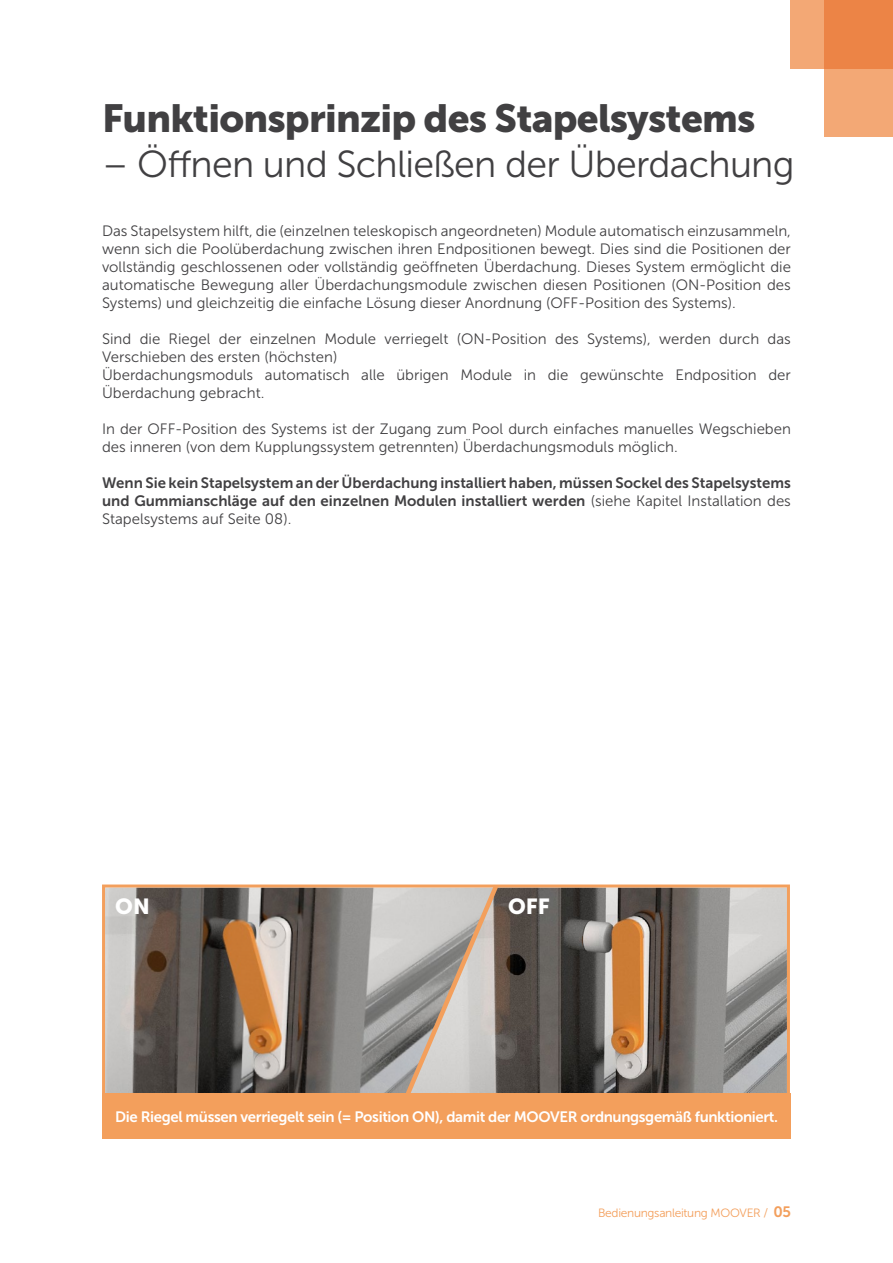
<style>
.page{position:relative;width:893px;height:1263px;background:#fff}
.page>*{position:absolute;margin:0;border:0;box-sizing:border-box;transform-origin:0 0}
.t1{font:39px "Museo Sans 900";letter-spacing:-.02em;color:#414042}
.t2{font:37.5px "Museo Sans 300";letter-spacing:-.02em;color:#414042}
.t3{font:21.75px "Museo Sans 900";color:#fff}
.t4{font:15px/18px "Museo Sans 300";color:#414042}
.t5{font:15px/18px "Museo Sans 700";color:#414042}
.t6{font:15px "Museo Sans 700";letter-spacing:-.025em;color:#fff}
.t7{font:12px "Museo Sans 300";letter-spacing:-.025em;color:#f39f5c}
.s1{font-family:"Museo Sans 300"}
.s2{font-family:"Museo Sans 700";font-size:15px}
</style>
<div class="page">
<div style="left:790px;top:0;width:103px;height:68px;background:#f3a875"></div>
<svg style="left:824px;top:0;width:69px;height:136px;background:#ef955d"></svg>
<svg style="left:102px;top:884px;width:688px;height:209px;background:#81766d"></svg>
<div style="left:102px;top:1093px;width:689px;height:45px;background:#f39f5c"></div>
<svg style="left:400px;top:884px;width:102px;height:209px;background:#bbb3ad"></svg>
<h1 class="t1" style="left:102px;top:96px;width:655px">Funktionsprinzip des Stapelsystems</h1>
<h2 class="t2" style="left:102px;top:144px;width:694px">– Öffnen und Schließen der Überdachung</h2>
<p class="t4" style="left:102px;top:222px;width:690px;text-align:justify">Das Stapelsystem hilft, die (einzelnen teleskopisch angeordneten) Module automatisch einzusammeln, wenn sich die Poolüberdachung zwischen ihren Endpositionen bewegt. Dies sind die Positionen der vollständig geschlossenen oder vollständig geöffneten Überdachung. Dieses System ermöglicht die automatische Bewegung aller Überdachungsmodule zwischen diesen Positionen (ON-Position des Systems) und gleichzeitig die einfache Lösung dieser Anordnung (OFF-Position des Systems).</p>
<p class="t4" style="left:102px;top:330px;width:690px">Sind die Riegel der einzelnen Module verriegelt (ON-Position des Systems), werden durch das Verschieben des ersten (höchsten)<br>Überdachungsmoduls automatisch alle übrigen Module in die gewünschte Endposition der Überdachung gebracht.</p>
<p class="t4" style="left:102px;top:420px;width:690px">In der OFF-Position des Systems ist der Zugang zum Pool durch einfaches manuelles Wegschieben des inneren (von dem Kupplungssystem getrennten) Überdachungsmoduls möglich.</p>
<p class="t5" style="left:102px;top:473px;width:690px">Wenn Sie kein Stapelsystem an der Überdachung installiert haben, müssen Sockel des Stapelsystems und Gummianschläge auf den einzelnen Modulen installiert werden <span class="s1">(siehe Kapitel Installation des</span></p>
<p class="t4" style="left:102px;top:510px;width:191px">Stapelsystems auf Seite 08).</p>
<h3 class="t3" style="left:115px;top:894px;width:36px">ON</h3>
<h3 class="t3" style="left:508px;top:894px;width:43px">OFF</h3>
<p class="t6" style="left:115px;top:1108px;width:664px">Die Riegel müssen verriegelt sein (= Position ON), damit der MOOVER ordnungsgemäß funktioniert.</p>
<p class="t7" style="left:598px;top:1206px;width:194px">Bedienungsanleitung MOOVER / <span class="s2">05</span></p>
</div>
